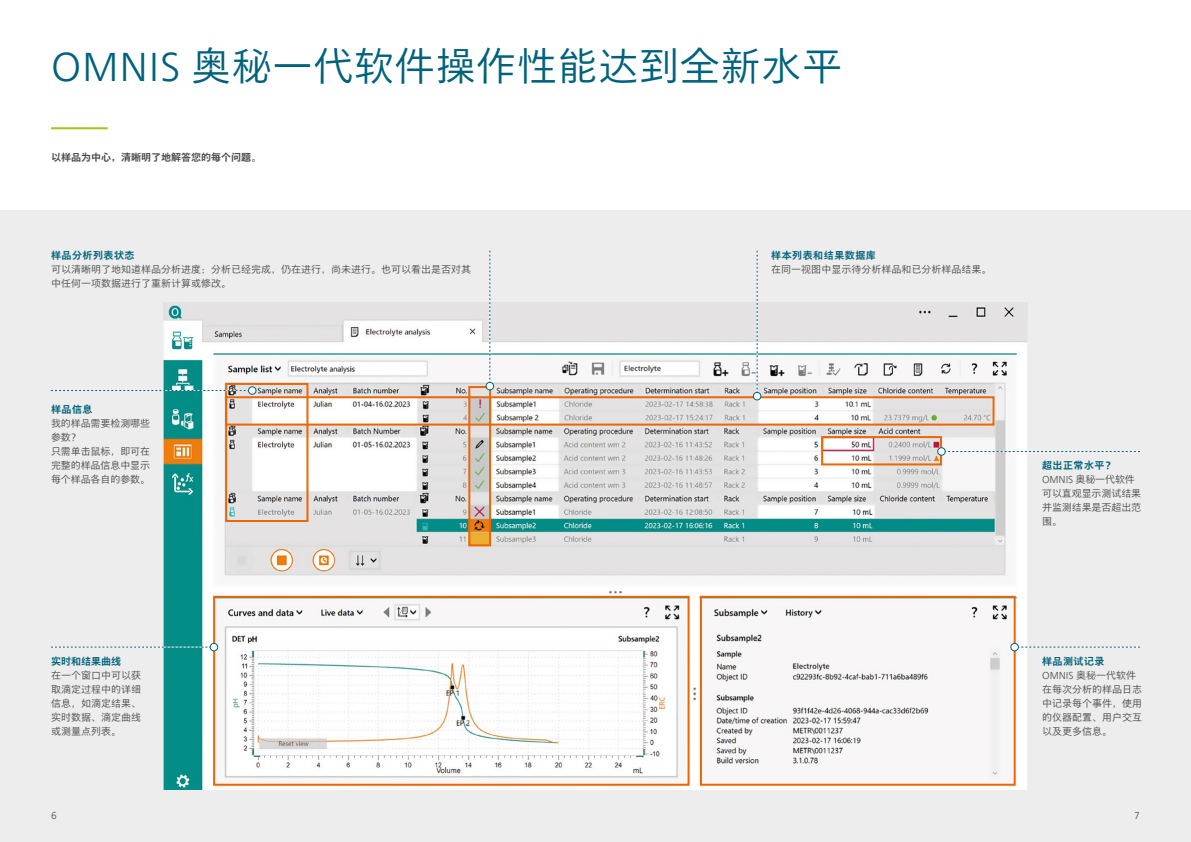
<style>
.page{position:relative;width:1191px;height:842px;background:#fff}
.page>*{position:absolute;margin:0;border:0;box-sizing:border-box;transform-origin:0 0}
.t1{font:300 40px "M Xiang He Hei SC Pro";letter-spacing:.02em;color:#00627b}
.t2{font:300 10px/14px "M Xiang He Hei SC Pro";color:#4a4a49}
.t3{font:700 10px "M Xiang He Hei SC Pro";letter-spacing:.05em;color:#00627b}
.t4{font:700 10px "M Xiang He Hei SC Pro";color:#4a4a49}
.t5{font:700 10px "M Xiang He Hei SC Pro";color:#00627b}
.t6{font:300 10px "Neue Frutiger World";color:#4a4a49}
.s1{font-family:"Neue Frutiger World"}
.s2{font-weight:700;color:#00627b}
</style>
<div class="page">
<hr style="left:51px;top:127px;width:57px;height:2px;background:#a2c616">
<div style="left:0;top:210px;width:1191px;height:632px;background:#ededed"></div>
<img style="left:165px;top:318px;width:861px;height:471px">
<div style="left:225px;top:383px;width:83px;height:139px;border:2px solid #ec6606"></div>
<div style="left:213px;top:596px;width:476px;height:190px;border:2px solid #ec6606"></div>
<div style="left:700px;top:596px;width:315px;height:190px;border:2px solid #ec6606"></div>
<div style="left:468px;top:386px;width:23px;height:160px;border:2px solid #ec6606"></div>
<div style="left:225px;top:396px;width:769px;height:30px;border:2px solid #ec6606"></div>
<div style="left:821px;top:436px;width:121px;height:29px;border:2px solid #ec6606"></div>
<div style="left:163px;top:302px;width:865px;height:16px;background:#e4e2e3"></div>
<svg style="left:51px;top:389px;width:197px;height:2px"></svg>
<div style="left:248px;top:387px;width:8px;height:7px;background:#fff;border-radius:50%"></div>
<div style="left:248px;top:386px;width:8px;height:9px;border:1px solid #00627b;border-radius:50%"></div>
<svg style="left:945px;top:450px;width:195px;height:2px"></svg>
<div style="left:937px;top:448px;width:8px;height:7px;background:#fff;border-radius:50%"></div>
<div style="left:937px;top:447px;width:8px;height:9px;border:1px solid #00627b;border-radius:50%"></div>
<svg style="left:756px;top:251px;width:2px;height:141px"></svg>
<div style="left:753px;top:392px;width:8px;height:8px;background:#fff;border-radius:50%"></div>
<div style="left:753px;top:392px;width:8px;height:8px;border:1px solid #00627b;border-radius:50%"></div>
<svg style="left:489px;top:251px;width:2px;height:131px"></svg>
<div style="left:486px;top:382px;width:7px;height:8px;background:#fff;border-radius:50%"></div>
<div style="left:485px;top:382px;width:9px;height:8px;border:1px solid #00627b;border-radius:50%"></div>
<svg style="left:1018px;top:646px;width:122px;height:2px"></svg>
<div style="left:1010px;top:643px;width:8px;height:8px;background:#fff;border-radius:50%"></div>
<div style="left:1010px;top:643px;width:8px;height:8px;border:1px solid #00627b;border-radius:50%"></div>
<svg style="left:51px;top:646px;width:159px;height:2px"></svg>
<div style="left:210px;top:643px;width:8px;height:8px;background:#fff;border-radius:50%"></div>
<div style="left:210px;top:643px;width:8px;height:8px;border:1px solid #00627b;border-radius:50%"></div>
<h1 class="t1" style="left:51px;top:41px;width:792px"><span class="s1">OMNIS</span> 奥秘一代软件操作性能达到全新水平</h1>
<p class="t4" style="left:51px;top:151px;width:212px">以样品为中心，清晰明了地解答您的每个问题。</p>
<p class="t3" style="left:51px;top:249px;width:85px">样品分析列表状态</p>
<p class="t2" style="left:51px;top:262px;width:421px">可以清晰明了地知道样品分析进度：分析已经完成，仍在进行，尚未进行。也可以看出是否对其中任何一项数据进行了重新计算或修改。</p>
<p class="t3" style="left:51px;top:403px;width:43px">样品信息</p>
<p class="t2" style="left:51px;top:416px;width:101px">我的样品需要检测哪些参数？<br>只需单击鼠标，即可在完整的样品信息中显示每个样品各自的参数。</p>
<p class="t5" style="left:51px;top:655px;width:72px">实时和结果曲线</p>
<p class="t2" style="left:51px;top:668px;width:92px;text-align:justify">在一个窗口中可以获取滴定过程中的详细信息，如滴定结果、实时数据、滴定曲线或测量点列表。</p>
<p class="t3" style="left:771px;top:249px;width:106px">样本列表和结果数据库</p>
<p class="t2" style="left:771px;top:262px;width:221px">在同一视图中显示待分析样品和已分析样品结果。</p>
<p class="t2" style="left:1042px;top:458px;width:101px"><span class="s2">超出正常水平？<br></span><span class="s1">OMNIS</span> 奥秘一代软件可以直观显示测试结果并监测结果是否超出范围。</p>
<p class="t2" style="left:1042px;top:654px;width:101px"><span class="s2">样品测试记录<br></span><span class="s1">OMNIS</span> 奥秘一代软件在每次分析的样品日志中记录每个事件，使用的仪器配置、用户交互以及更多信息。</p>
<p class="t6" style="left:51px;top:808px;width:7px">6</p>
<p class="t6" style="left:1134px;top:808px;width:7px">7</p>
</div>
